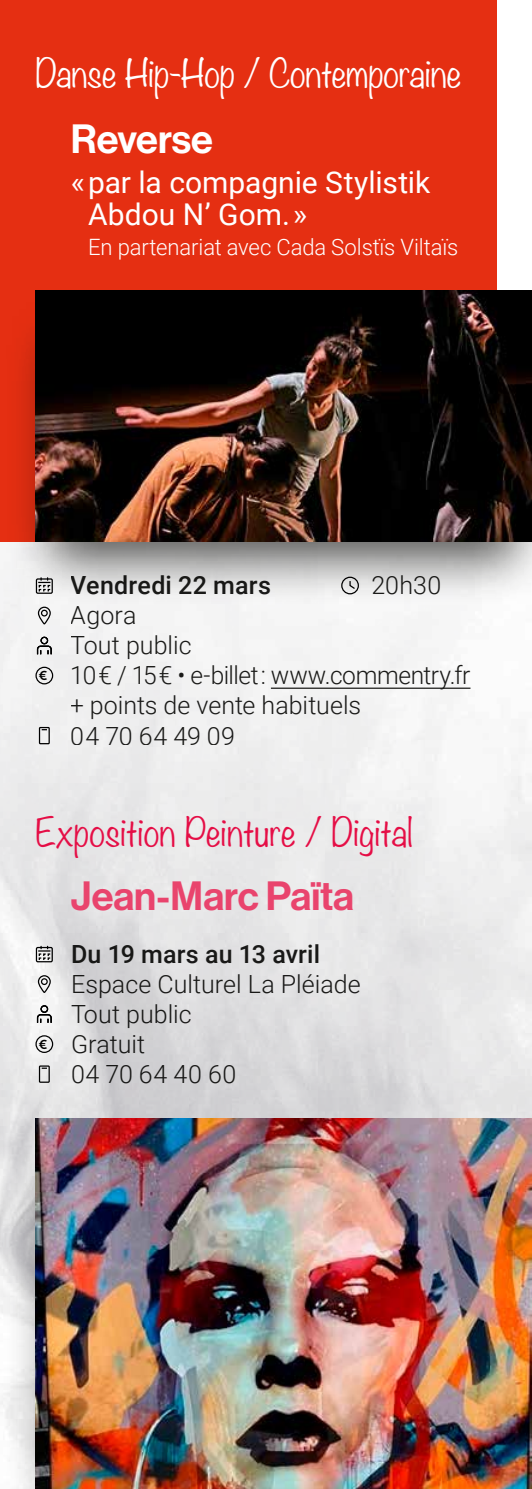
<style>
.page{position:relative;width:532px;height:1489px;background:#fff}
.page>*{position:absolute;margin:0;border:0;box-sizing:border-box;transform-origin:0 0}
.t1{font:40px "N Haas Grotesk DS Pro 65 Md";color:#e9446d}
.t2{font:40px "N Haas Grotesk DS Pro 65 Md";letter-spacing:-.005em;color:#fff}
.t3{font:300 35px "Noteworthy";letter-spacing:-.01em;color:#fff}
.t4{font:300 35px "Noteworthy";letter-spacing:-.005em;color:#e50e46}
.t5{font:30px/32.5px "Roboto";color:#fff}
.t6{font:300 25px/30px "Roboto";color:#1d1d1b}
.t7{font:500 25px "Roboto";letter-spacing:.01em;color:#1d1d1b}
.t8{font:300 22.5px "Roboto";letter-spacing:-.005em;color:#fff}
.t9{font:600 13.75px "Averta";color:#000}
</style>
<div class="page">
<img style="left:0;top:541px;width:531px;height:878px">
<div style="left:6px;top:1127px;width:525px;height:361px;background:#1d1d1b;opacity:.75"></div>
<img style="left:35px;top:1118px;width:496px;height:370px">
<div style="left:0;top:0;width:496px;height:541px;background:#e52f12"></div>
<hr style="left:271px;top:687px;width:199px;height:1px;background:#1d1d1b">
<div style="left:6px;top:296px;width:525px;height:310px;background:#1d1d1b;opacity:.75"></div>
<img style="left:35px;top:291px;width:496px;height:250px">
<svg style="left:37px;top:606px;width:14px;height:18px"></svg>
<div style="left:41px;top:637px;width:7px;height:7px;border:1px solid #000;border-radius:50%"></div>
<div style="left:40px;top:636px;width:8px;height:8px;border:1px solid #000;border-radius:50%"></div>
<svg style="left:36px;top:645px;width:16px;height:9px"></svg>
<svg style="left:35px;top:666px;width:18px;height:18px"></svg>
<svg style="left:38px;top:726px;width:12px;height:18px"></svg>
<div style="left:36px;top:578px;width:17px;height:16px;border:1px solid #000"></div>
<svg style="left:38px;top:578px;width:13px;height:14px"></svg>
<svg style="left:37px;top:975px;width:14px;height:17px"></svg>
<div style="left:41px;top:1005px;width:7px;height:7px;border:1px solid #000;border-radius:50%"></div>
<div style="left:40px;top:1005px;width:8px;height:7px;border:1px solid #000;border-radius:50%"></div>
<svg style="left:36px;top:1013px;width:16px;height:9px"></svg>
<svg style="left:35px;top:1035px;width:18px;height:17px"></svg>
<svg style="left:38px;top:1065px;width:12px;height:17px"></svg>
<div style="left:36px;top:946px;width:17px;height:16px;border:1px solid #000"></div>
<svg style="left:38px;top:946px;width:13px;height:15px"></svg>
<h2 class="t3" style="left:35px;top:42px;width:427px">Danse Hip-Hop / Contemporaine</h2>
<h1 class="t2" style="left:71px;top:116px;width:144px">Reverse</h1>
<p class="t5" style="left:88px;top:165px;width:343px;text-indent:-17px">« par la compagnie Stylistik<br>Abdou N’ Gom. »</p>
<p class="t8" style="left:88px;top:231px;width:371px">En partenariat avec Cada Solstïs Viltaïs</p>
<p class="t9" style="left:39px;top:666px;width:10px">€</p>
<p class="t7" style="left:71px;top:568px;width:201px">Vendredi 22 mars</p>
<p class="t6" style="left:371px;top:569px;width:71px">20h30</p>
<p class="t6" style="left:71px;top:599px;width:401px">Agora<br>Tout public<br>10 € / 15 € • e-billet : www.commentry.fr + points de vente habituels<br>04 70 64 49 09</p>
<h2 class="t4" style="left:35px;top:801px;width:378px">Exposition Peinture / Digital</h2>
<p class="t9" style="left:39px;top:1035px;width:10px">€</p>
<h1 class="t1" style="left:71px;top:872px;width:284px">Jean-Marc Païta</h1>
<p class="t7" style="left:71px;top:936px;width:250px">Du 19 mars au 13 avril</p>
<p class="t6" style="left:71px;top:968px;width:291px">Espace Culturel La Pléiade<br>Tout public<br>Gratuit<br>04 70 64 40 60</p>
</div>
